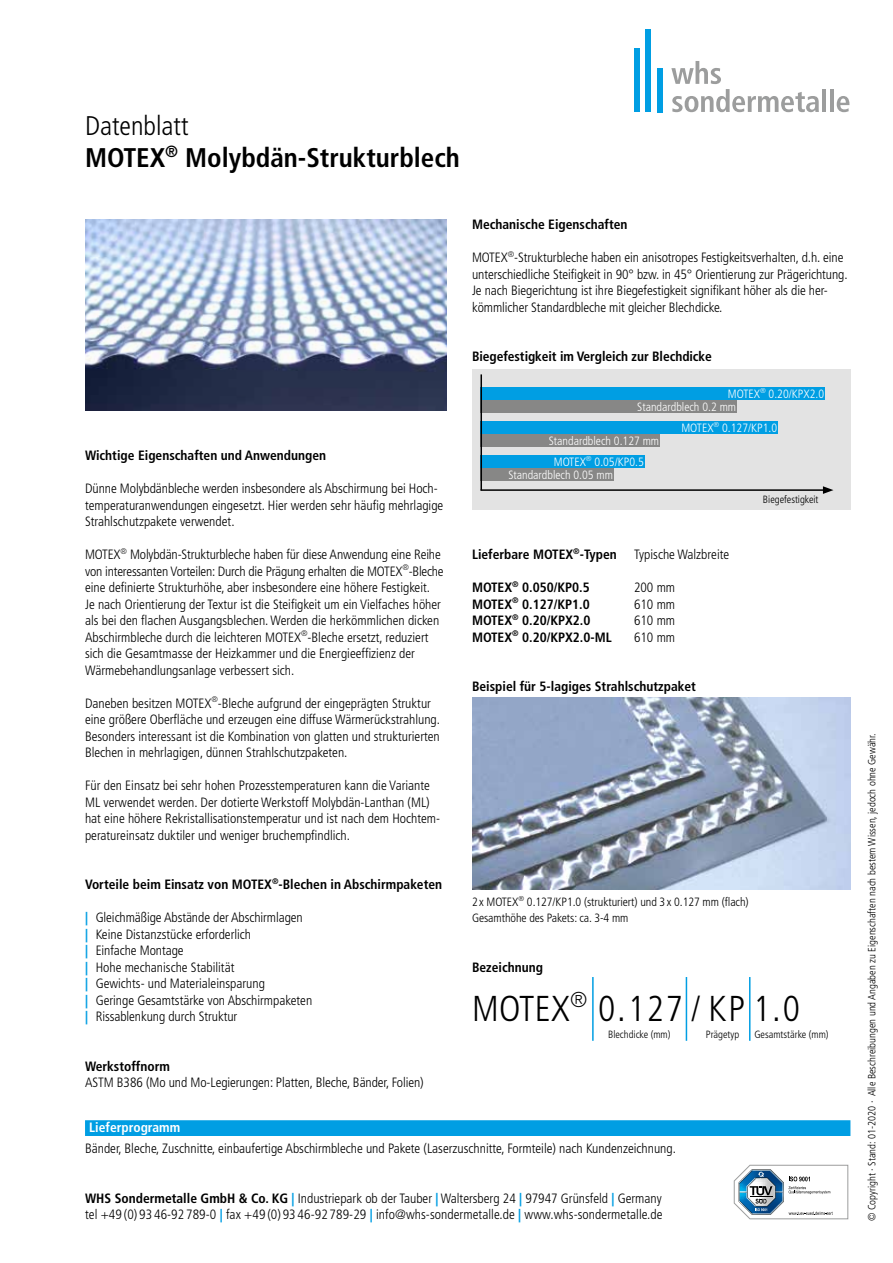
<style>
.page{position:relative;width:893px;height:1263px;background:#fff}
.page>*{position:absolute;margin:0;border:0;box-sizing:border-box;transform-origin:0 0}
.t1{font:300 condensed 36px "Frutiger";letter-spacing:.01em;color:#000}
.t2{font:700 condensed 27px/32.4px "Frutiger";color:#000}
.t3{font:300 condensed 13.5px/16.5px "Frutiger";color:#000}
.t4{font:700 condensed 13.5px "Frutiger";color:#000}
.t5{font:700 condensed 13.5px "Frutiger";color:#fff}
.t6{font:300 condensed 12px "Frutiger";color:#fff}
.t7{font:300 condensed 12px/16.5px "Frutiger";letter-spacing:-.005em;color:#000}
.t8{font:300 condensed 10.5px "Frutiger";color:#000}
.s1{font-weight:300}
.s2{font-weight:900;color:#009ee3}
.s3{font-weight:700}
</style>
<div class="page">
<div style="left:472px;top:369px;width:378px;height:141px;background:#e3e3e3"></div>
<div style="left:634px;top:49px;width:6px;height:63px;background:#009ee3"></div>
<div style="left:657px;top:68px;width:6px;height:44px;background:#009ee3"></div>
<hr style="left:822px;top:89px;width:4px;height:23px;background:#9c9d9d">
<hr style="left:830px;top:89px;width:4px;height:23px;background:#9c9d9d">
<svg style="left:837px;top:96px;width:12px;height:16px"></svg>
<svg style="left:671px;top:61px;width:148px;height:51px"></svg>
<div style="left:645px;top:30px;width:6px;height:82px;background:#009ee3"></div>
<div style="left:85px;top:1120px;width:765px;height:16px;background:#009ee3"></div>
<img style="left:85px;top:219px;width:361px;height:192px">
<img style="left:472px;top:698px;width:378px;height:191px">
<div style="left:480px;top:455px;width:165px;height:13px;background:#009ee3"></div>
<div style="left:480px;top:421px;width:298px;height:13px;background:#009ee3"></div>
<hr style="left:480px;top:489px;width:345px;height:2px;background:#000">
<svg style="left:823px;top:486px;width:10px;height:8px"></svg>
<div style="left:480px;top:468px;width:134px;height:12px;background:#878786"></div>
<div style="left:480px;top:434px;width:180px;height:12px;background:#878786"></div>
<div style="left:480px;top:400px;width:257px;height:12px;background:#878786"></div>
<hr style="left:592px;top:977px;width:2px;height:64px;background:#009ee3">
<hr style="left:686px;top:977px;width:1px;height:64px;background:#009ee3">
<hr style="left:749px;top:977px;width:1px;height:64px;background:#009ee3">
<div style="left:480px;top:387px;width:345px;height:13px;background:#009ee3"></div>
<hr style="left:480px;top:374px;width:2px;height:116px;background:#000">
<svg style="left:734px;top:1165px;width:114px;height:54px"></svg>
<h2 class="t2" style="left:85px;top:110px;width:376px"><span class="s1">Datenblatt<br></span>MOTEX<sup>®</sup> Molybdän-Strukturblech</h2>
<p class="t4" style="left:85px;top:447px;width:243px">Wichtige Eigenschaften und Anwendungen</p>
<p class="t3" style="left:85px;top:480px;width:360px">Dünne Molybdänbleche werden insbesondere als Abschirmung bei Hoch&shy;temperaturanwendungen eingesetzt. Hier werden sehr häufig mehrlagige<br>Strahlschutzpakete verwendet.</p>
<p class="t3" style="left:85px;top:546px;width:360px">MOTEX<sup>®</sup> Molybdän-Strukturbleche haben für diese Anwendung eine Reihe von interessanten Vorteilen: Durch die Prägung erhalten die MOTEX<sup>®</sup>-Bleche eine definierte Strukturhöhe, aber insbesondere eine höhere Festigkeit.<br>Je nach Orientierung der Textur ist die Steifigkeit um ein Vielfaches höher als bei den flachen Ausgangsblechen. Werden die herkömmlichen dicken Abschirmbleche durch die leichteren MOTEX<sup>®</sup>-Bleche ersetzt, reduziert sich die Gesamtmasse der Heizkammer und die Energieeffizienz der Wärmebehandlungsanlage verbessert sich.</p>
<p class="t3" style="left:85px;top:695px;width:357px">Daneben besitzen MOTEX<sup>®</sup>-Bleche aufgrund der eingeprägten Struktur eine größere Oberfläche und erzeugen eine diffuse Wärmerückstrahlung.<br>Besonders interessant ist die Kombination von glatten und strukturierten Blechen in mehrlagigen, dünnen Strahlschutzpaketen.</p>
<p class="t3" style="left:85px;top:777px;width:357px">Für den Einsatz bei sehr hohen Prozesstemperaturen kann die Variante ML verwendet werden. Der dotierte Werkstoff Molybdän-Lanthan (ML) hat eine höhere Rekristallisationstemperatur und ist nach dem Hochtem&shy;peratureinsatz duktiler und weniger bruchempfindlich.</p>
<p class="t4" style="left:85px;top:876px;width:359px">Vorteile beim Einsatz von MOTEX<sup>®</sup>-Blechen in Abschirmpaketen</p>
<p class="t3" style="left:85px;top:909px;width:229px"><span class="s2">|</span> Gleichmäßige Abstände der Abschirmlagen<br><span class="s2">|</span> Keine Distanzstücke erforderlich<br><span class="s2">|</span> Einfache Montage<br><span class="s2">|</span> Hohe mechanische Stabilität<br><span class="s2">|</span> Gewichts- und Materialeinsparung<br><span class="s2">|</span> Geringe Gesamtstärke von Abschirmpaketen <span class="s2">|</span> Rissablenkung durch Struktur</p>
<p class="t4" style="left:85px;top:1058px;width:86px">Werkstoffnorm</p>
<p class="t3" style="left:85px;top:1074px;width:340px">ASTM B386 (Mo und Mo-Legierungen: Platten, Bleche, Bänder, Folien)</p>
<p class="t4" style="left:472px;top:216px;width:157px">Mechanische Eigenschaften</p>
<p class="t3" style="left:472px;top:249px;width:377px">MOTEX<sup>®</sup>-Strukturbleche haben ein anisotropes Festigkeitsverhalten, d.h. eine unterschiedliche Steifigkeit in 90° bzw. in 45° Orientierung zur Prägerichtung.<br>Je nach Biegerichtung ist ihre Biegefestigkeit signifikant höher als die her&shy;kömmlicher Standardbleche mit gleicher Blechdicke.</p>
<p class="t4" style="left:472px;top:348px;width:241px">Biegefestigkeit im Vergleich zur Blechdicke</p>
<p class="t6" style="left:728px;top:387px;width:98px">MOTEX<sup>®</sup> 0.20/KPX2.0</p>
<p class="t6" style="left:637px;top:400px;width:100px">Standardblech 0.2 mm</p>
<p class="t6" style="left:549px;top:434px;width:112px">Standardblech 0.127 mm</p>
<p class="t6" style="left:554px;top:455px;width:91px">MOTEX<sup>®</sup> 0.05/KP0.5</p>
<p class="t6" style="left:508px;top:468px;width:106px">Standardblech 0.05 mm</p>
<p class="t6" style="left:681px;top:421px;width:97px">MOTEX<sup>®</sup> 0.127/KP1.0</p>
<p class="t8" style="left:763px;top:494px;width:57px">Biegefestigkeit</p>
<p class="t4" style="left:472px;top:546px;width:146px">Lieferbare MOTEX<sup>®</sup>-Typen</p>
<p class="t3" style="left:634px;top:546px;width:97px">Typische Walzbreite</p>
<p class="t4" style="left:472px;top:579px;width:119px">MOTEX<sup>®</sup> 0.050/KP0.5</p>
<p class="t3" style="left:634px;top:579px;width:43px">200 mm</p>
<p class="t4" style="left:472px;top:596px;width:119px">MOTEX<sup>®</sup> 0.127/KP1.0</p>
<p class="t3" style="left:634px;top:596px;width:43px">610 mm</p>
<p class="t4" style="left:472px;top:612px;width:120px">MOTEX<sup>®</sup> 0.20/KPX2.0</p>
<p class="t3" style="left:634px;top:612px;width:43px">610 mm</p>
<p class="t4" style="left:472px;top:629px;width:141px">MOTEX<sup>®</sup> 0.20/KPX2.0-ML</p>
<p class="t3" style="left:634px;top:629px;width:43px">610 mm</p>
<p class="t4" style="left:472px;top:678px;width:225px">Beispiel für 5-lagiges Strahlschutzpaket</p>
<p class="t7" style="left:472px;top:893px;width:278px">2x MOTEX<sup>®</sup> 0.127/KP1.0 (strukturiert) und 3x 0.127 mm (flach)<br>Gesamthöhe des Pakets: ca. 3-4 mm</p>
<p class="t4" style="left:472px;top:959px;width:73px">Bezeichnung</p>
<h1 class="t1" style="left:472px;top:988px;width:329px">MOTEX<sup>®</sup> 0.127 / KP 1.0</h1>
<p class="t8" style="left:608px;top:1028px;width:64px">Blechdicke (mm)</p>
<p class="t8" style="left:706px;top:1028px;width:35px">Prägetyp</p>
<p class="t8" style="left:754px;top:1028px;width:76px">Gesamtstärke (mm)</p>
<p class="t5" style="left:89px;top:1119px;width:92px">Lieferprogramm</p>
<p class="t3" style="left:85px;top:1140px;width:592px">Bänder, Bleche, Zuschnitte, einbaufertige Abschirmbleche und Pakete (Laserzuschnitte, Formteile) nach Kundenzeichnung.</p>
<p class="t3" style="left:85px;top:1190px;width:579px"><span class="s3">WHS Sondermetalle GmbH &amp; Co. KG</span> <span class="s2">|</span> Industriepark ob der Tauber <span class="s2">|</span> Waltersberg 24 <span class="s2">|</span> 97947 Grünsfeld <span class="s2">|</span> Germany tel +49 (0) 93 46-92 789-0 <span class="s2">|</span> fax +49 (0) 93 46-92 789-29 <span class="s2">|</span> info@whs-sondermetalle.de <span class="s2">|</span> www.whs-sondermetalle.de</p>
<p class="t8" style="left:866px;top:1221px;width:489px;rotate:-90deg">© Copyright · Stand: 01-2020 · Alle Beschreibungen und Angaben zu Eigenschaften nach bestem Wissen, jedoch ohne Gewähr.</p>
</div>
